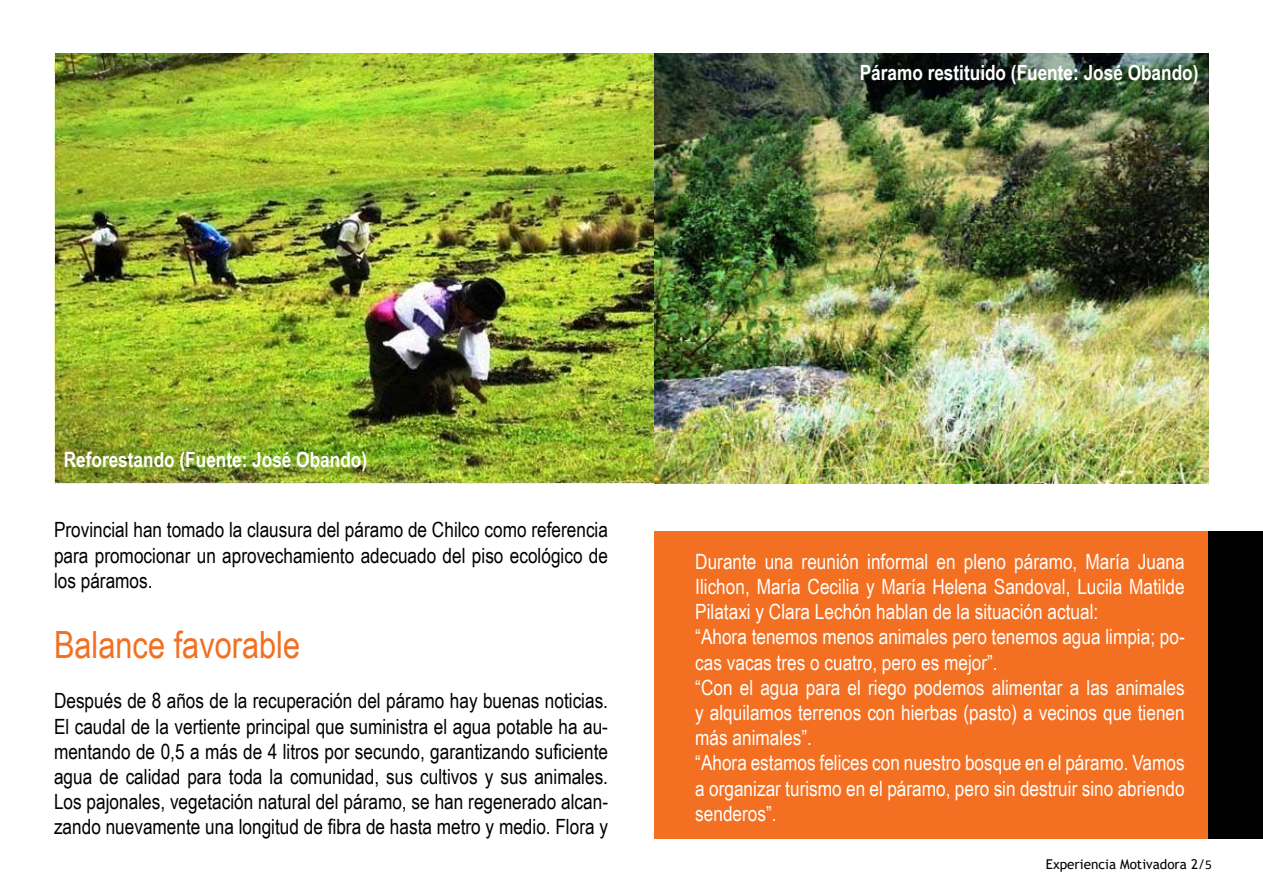
<style>
.page{position:relative;width:1263px;height:893px;background:#fff}
.page>*{position:absolute;margin:0;border:0;box-sizing:border-box;transform-origin:0 0}
.t1{font:37.5px "Arial Narrow";color:#f36f21}
.t2{font:21px/25.2px "Arial Narrow";color:#000;text-align:justify}
.t3{font:21px/25.2px "Arial Narrow";color:#fff}
.t4{font:700 21px "Arial Narrow";color:#fff}
.t5{font:13.5px "Trebuchet MS";color:#000}
.s1{font-family:"Calibri"}
</style>
<div class="page">
<img style="left:54px;top:54px;width:1155px;height:429px">
<div style="left:655px;top:531px;width:554px;height:308px;background:#f36f21"></div>
<div style="left:1209px;top:531px;width:54px;height:308px;background:#000"></div>
<p class="t4" style="left:860px;top:57px;width:340px">Páramo restituido (Fuente: José Obando)</p>
<p class="t4" style="left:64px;top:444px;width:305px">Reforestando (Fuente: José Obando)</p>
<p class="t2" style="left:54px;top:517px;width:556px">Provincial han tomado la clausura del páramo de Chilco como referencia para promocionar un aprovechamiento adecuado del piso ecológico de los páramos.</p>
<h1 class="t1" style="left:54px;top:617px;width:248px">Balance favorable</h1>
<p class="t2" style="left:54px;top:688px;width:556px">Después de 8 años de la recuperación del páramo hay buenas noticias.<br>El caudal de la vertiente principal que suministra el agua potable ha au&shy;mentando de 0,5 a más de 4 litros por secundo, garantizando suficiente agua de calidad para toda la comunidad, sus cultivos y sus animales.<br>Los pajonales, vegetación natural del páramo, se han regenerado alcan&shy;zando nuevamente una longitud de fibra de hasta metro y medio. Flora y</p>
<p class="t3" style="left:695px;top:548px;width:491px">Durante una reunión informal en pleno páramo, María Juana Ilichon, María Cecilia y María Helena Sandoval, Lucila Matilde Pilataxi y Clara Lechón hablan de la situación actual:<br>“Ahora tenemos menos animales pero tenemos agua limpia; po&shy;cas vacas tres o cuatro, pero es mejor”.<br>“Con el agua para el riego podemos alimentar a las animales y alquilamos terrenos con hierbas (pasto) a vecinos que tienen más animales”.<br>“Ahora estamos felices con nuestro bosque en el páramo. Vamos a organizar turismo en el páramo, pero sin destruir sino abriendo senderos”.</p>
<p class="t5" style="left:1046px;top:855px;width:168px">Experiencia Motivadora 2/<span class="s1">5</span></p>
</div>
